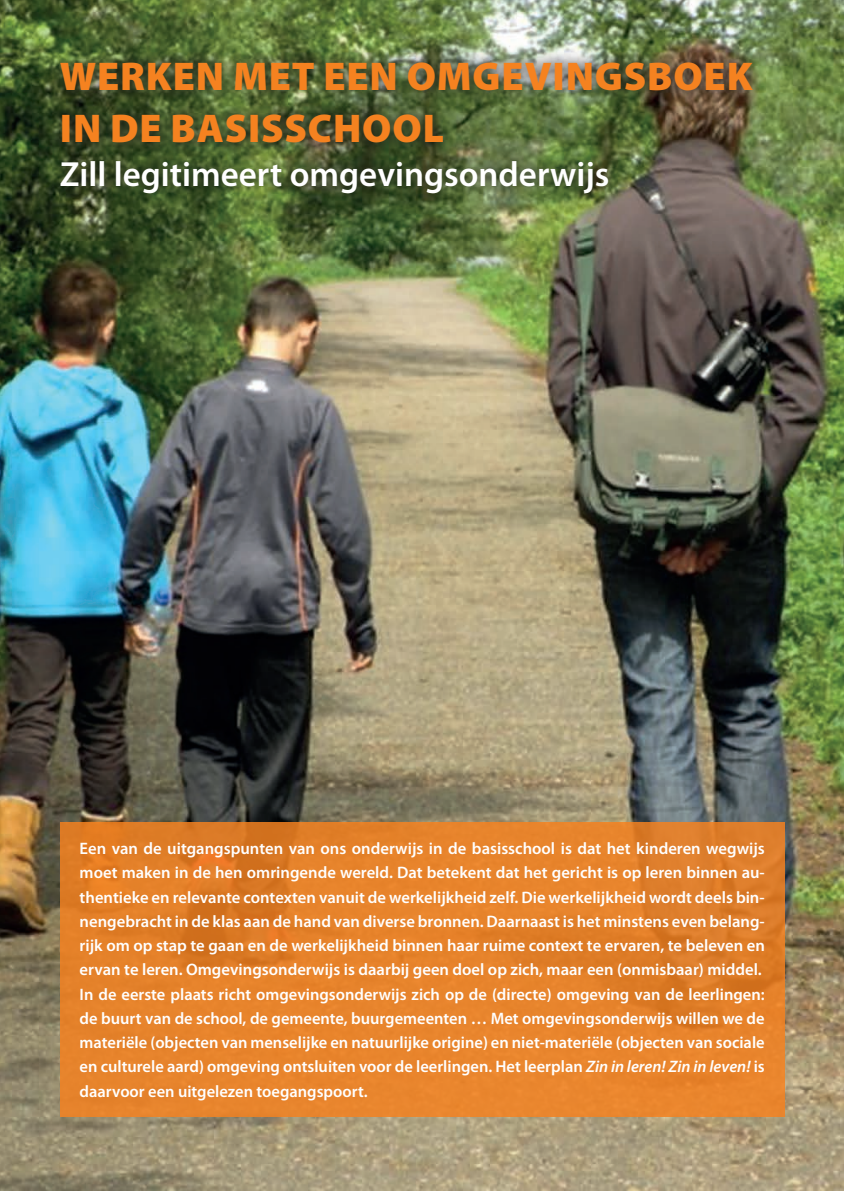
<style>
.page{position:relative;width:844px;height:1191px;background:#fff}
.page>*{position:absolute;margin:0;border:0;box-sizing:border-box;transform-origin:0 0}
.t1{font:900 40.25px/52.5px "Myriad Pro";letter-spacing:.02em;color:#f58220}
.t2{font:600 35px "Myriad Pro";color:#fff}
.t3{font:600 16.62px/24.3px "Myriad Pro";color:#fff}
.s1{font-style:italic}
</style>
<div class="page">
<img style="left:0;top:0;width:843px;height:1191px">
<svg style="left:60px;top:821px;width:724px;height:295px;background:#e3812a"></svg>
<div style="left:48px;top:49px;width:716px;height:107px;background:#231f20;opacity:.55"></div>
<div style="left:51px;top:151px;width:567px;height:53px;background:#231f20;opacity:.6"></div>
<h1 class="t1" style="left:60px;top:50px;width:694px">WERKEN MET EEN OMGEVINGSBOEK<br>IN DE BASISSCHOOL</h1>
<h2 class="t2" style="left:60px;top:155px;width:551px">Zill legitimeert omgevingsonderwijs</h2>
<p class="t3" style="left:80px;top:836px;width:686px">Een van de uitgangspunten van ons onderwijs in de basisschool is dat het kinderen wegwijs moet maken in de hen omringende wereld. Dat betekent dat het gericht is op leren binnen au&shy;thentieke en relevante contexten vanuit de werkelijkheid zelf. Die werkelijkheid wordt deels bin&shy;nengebracht in de klas aan de hand van diverse bronnen. Daarnaast is het minstens even belang&shy;rijk om op stap te gaan en de werkelijkheid binnen haar ruime context te ervaren, te beleven en ervan te leren. Omgevingsonderwijs is daarbij geen doel op zich, maar een (onmisbaar) middel.<br>In de eerste plaats richt omgevingsonderwijs zich op de (directe) omgeving van de leerlingen: de buurt van de school, de gemeente, buurgemeenten … Met omgevingsonderwijs willen we de materiële (objecten van menselijke en natuurlijke origine) en niet-materiële (objecten van sociale en culturele aard) omgeving ontsluiten voor de leerlingen. Het leerplan <span class="s1">Zin in leren! Zin in leven!</span> is daarvoor een uitgelezen toegangspoort.</p>
</div>
